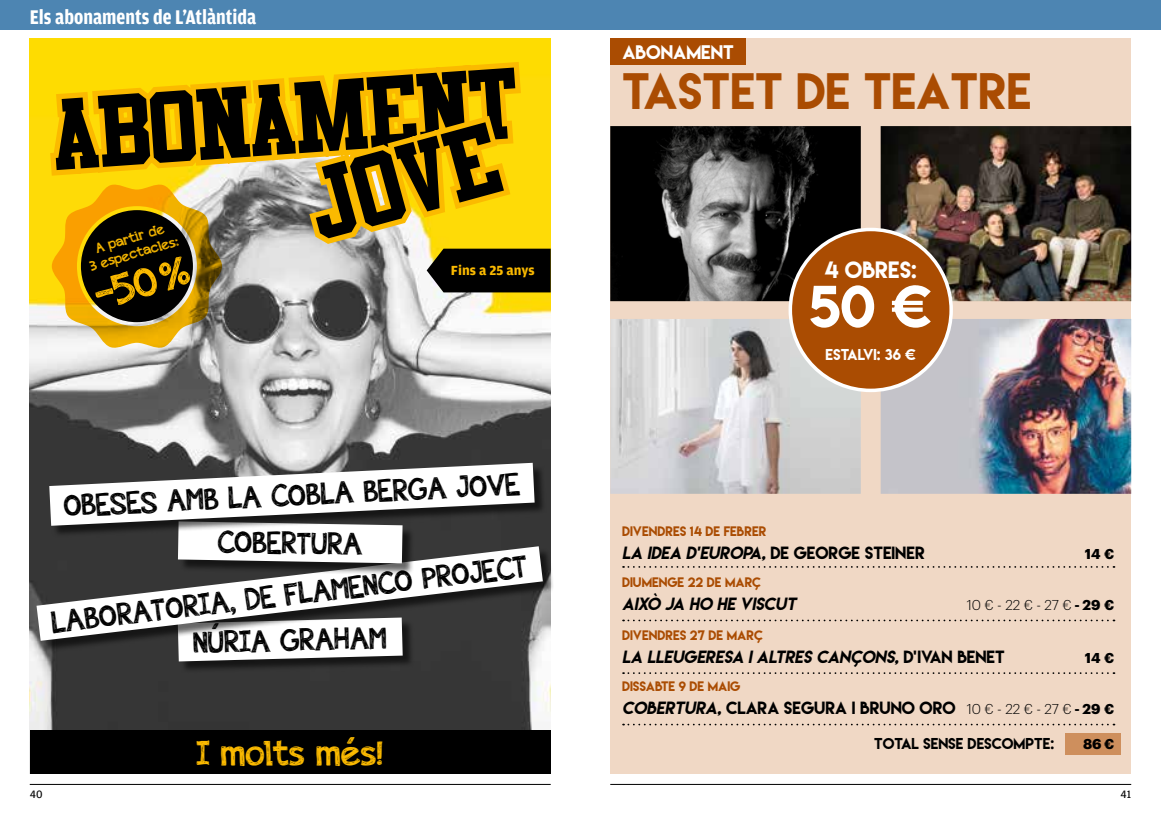
<style>
.page{position:relative;width:1161px;height:819px;background:#fff}
.page>*{position:absolute;margin:0;border:0;box-sizing:border-box;transform-origin:0 0}
.t1{font:87.5px "Athletic";color:#000}
.t2{font:53.38px "Lemon Milk";color:#fff}
.t3{font:45.5px "Lemon Milk";color:#aa4c02}
.t4{font:43.75px "appleberry";color:#fbba00}
.t5{font:35px "appleberry";color:#fbba00}
.t6{font:30.97px "appleberry";color:#000}
.t7{font:700 21px "Amplitude Cond";color:#fff}
.t8{font:21px "Lemon Milk";color:#fff}
.t9{font:17.5px "Lemon Milk";color:#fff}
.t10{font:italic 15.75px "Lemon Milk";color:#000}
.t11{font:15.75px "Lemon Milk";color:#000}
.t12{font:300 14px "Graphik";color:#000}
.t13{font:14px/15.8px "appleberry";color:#fbba00;text-align:center}
.t14{font:14px "Lemon Milk";color:#000}
.t15{font:700 14px "Amplitude";color:#fbba00}
.t16{font:14px "Lemon Milk";color:#fff}
.t17{font:700 14px "Graphik";color:#000}
.t18{font:12.25px "Lemon Milk";color:#aa4c02}
.t19{font:11.38px "Amplitude";color:#000}
.s1{font-style:normal}
.s2{font-style:italic}
.s3{font-weight:700}
</style>
<div class="page">
<hr style="left:610px;top:784px;width:521px;height:1px;background:#000">
<hr style="left:30px;top:784px;width:521px;height:1px;background:#000">
<div style="left:610px;top:39px;width:521px;height:735px;background:#f0d8c5"></div>
<img style="left:610px;top:126px;width:251px;height:175px">
<img style="left:881px;top:126px;width:250px;height:175px">
<img style="left:610px;top:319px;width:251px;height:175px">
<img style="left:881px;top:319px;width:250px;height:175px">
<div style="left:790px;top:229px;width:161px;height:161px;background:#aa4c02;border-radius:50%"></div>
<div style="left:788px;top:228px;width:165px;height:164px;border:4px solid #fff;border-radius:50%"></div>
<img style="left:30px;top:39px;width:521px;height:691px">
<svg style="left:45px;top:38px;width:481px;height:143px;background:#fbca08"></svg>
<svg style="left:52px;top:183px;width:170px;height:166px;background:#dbb242"></svg>
<svg style="left:303px;top:109px;width:248px;height:183px;background:#d3ae29"></svg>
<svg style="left:623px;top:619px;width:491px;height:2px"></svg>
<svg style="left:623px;top:672px;width:491px;height:2px"></svg>
<svg style="left:623px;top:723px;width:491px;height:2px"></svg>
<svg style="left:623px;top:566px;width:491px;height:1px"></svg>
<div style="left:610px;top:39px;width:136px;height:26px;background:#aa4c02"></div>
<div style="left:81px;top:210px;width:112px;height:112px;background:#000;border-radius:50%"></div>
<div style="left:30px;top:730px;width:521px;height:44px;background:#000"></div>
<div style="left:0;top:0;width:1161px;height:30px;background:#4d85b2"></div>
<div style="left:1065px;top:733px;width:55px;height:21px;background:#ce8f5d"></div>
<div style="left:180px;top:619px;width:235px;height:54px;background:#000;opacity:.6"></div>
<svg style="left:178px;top:653px;width:225px;height:8px"></svg>
<div style="left:39px;top:548px;width:516px;height:105px;background:#000;opacity:.6"></div>
<svg style="left:37px;top:546px;width:506px;height:94px"></svg>
<div style="left:180px;top:523px;width:235px;height:52px;background:#000;opacity:.6"></div>
<div style="left:51px;top:464px;width:496px;height:74px;background:#000;opacity:.6"></div>
<svg style="left:49px;top:463px;width:486px;height:100px"></svg>
<h3 class="t7" style="left:30px;top:6px;width:228px">Els abonaments de L’Atlàntida</h3>
<h1 class="t1" style="left:52px;top:99px;width:469px;rotate:-4deg">abonament</h1>
<h1 class="t1" style="left:303px;top:171px;width:194px;rotate:-15deg">jove</h1>
<p class="t15" style="left:451px;top:262px;width:85px">Fins a 25 anys</p>
<p class="t13" style="left:84px;top:243px;width:93px;rotate:-16deg">A partir de<br>3 espectacles:</p>
<h3 class="t4" style="left:88px;top:267px;width:99px;rotate:-16deg">-50%</h3>
<h3 class="t6" style="left:63px;top:486px;width:458px;rotate:-3deg">OBESES AMB LA COBLA BERGA JOVE</h3>
<h3 class="t6" style="left:218px;top:520px;width:146px;rotate:1deg">COBERTURA</h3>
<h3 class="t6" style="left:49px;top:602px;width:480px;rotate:-7deg">LABORATORIA, DE FLAMENCO PROJECT</h3>
<h3 class="t6" style="left:193px;top:622px;width:195px;rotate:-2deg">NÚRIA GRAHAM</h3>
<h3 class="t5" style="left:197px;top:729px;width:188px">I molts més!</h3>
<p class="t9" style="left:622px;top:40px;width:113px">ABONAMENT</p>
<h3 class="t3" style="left:622px;top:60px;width:411px">TASTET DE TEATRE</h3>
<h3 class="t8" style="left:824px;top:255px;width:94px">4 OBRES:</h3>
<h2 class="t2" style="left:809px;top:269px;width:125px">50 €</h2>
<p class="t16" style="left:825px;top:345px;width:92px">ESTALVI: 36 €</p>
<p class="t18" style="left:622px;top:522px;width:146px">DIVENDRES 14 DE FEBRER</p>
<p class="t10" style="left:622px;top:541px;width:304px">LA IDEA D’EUROPA,<span class="s1">DE GEORGE STEINER</span></p>
<p class="t17" style="left:1085px;top:542px;width:31px">14 €</p>
<p class="t18" style="left:622px;top:574px;width:140px">DIUMENGE 22 DE MARÇ</p>
<p class="t10" style="left:622px;top:593px;width:179px">AIXÒ JA HO HE VISCUT</p>
<p class="t18" style="left:622px;top:626px;width:142px">DIVENDRES 27 DE MARÇ</p>
<p class="t10" style="left:622px;top:645px;width:384px">LA LLEUGERESA IALTRES CANÇONS,<span class="s1">D ’ I VA N B E N E T</span></p>
<p class="t18" style="left:622px;top:678px;width:120px">DISSABTE 9 DE MAIG</p>
<p class="t11" style="left:622px;top:697px;width:335px"><span class="s2">COBERTURA,</span>CLARA SEGURA I BRUNO ORO</p>
<p class="t12" style="left:967px;top:594px;width:149px">10 € - 22 € - 27 € <span class="s3">- 29 €</span></p>
<p class="t17" style="left:1085px;top:646px;width:31px">14 €</p>
<p class="t12" style="left:967px;top:698px;width:149px">10 € - 22 € - 27 € <span class="s3">- 29 €</span></p>
<p class="t14" style="left:874px;top:734px;width:182px">TOTAL SENSE DESCOMPTE:</p>
<p class="t17" style="left:1083px;top:733px;width:33px">86 €</p>
<p class="t19" style="left:30px;top:788px;width:14px">40</p>
<p class="t19" style="left:1120px;top:788px;width:12px">41</p>
</div>
